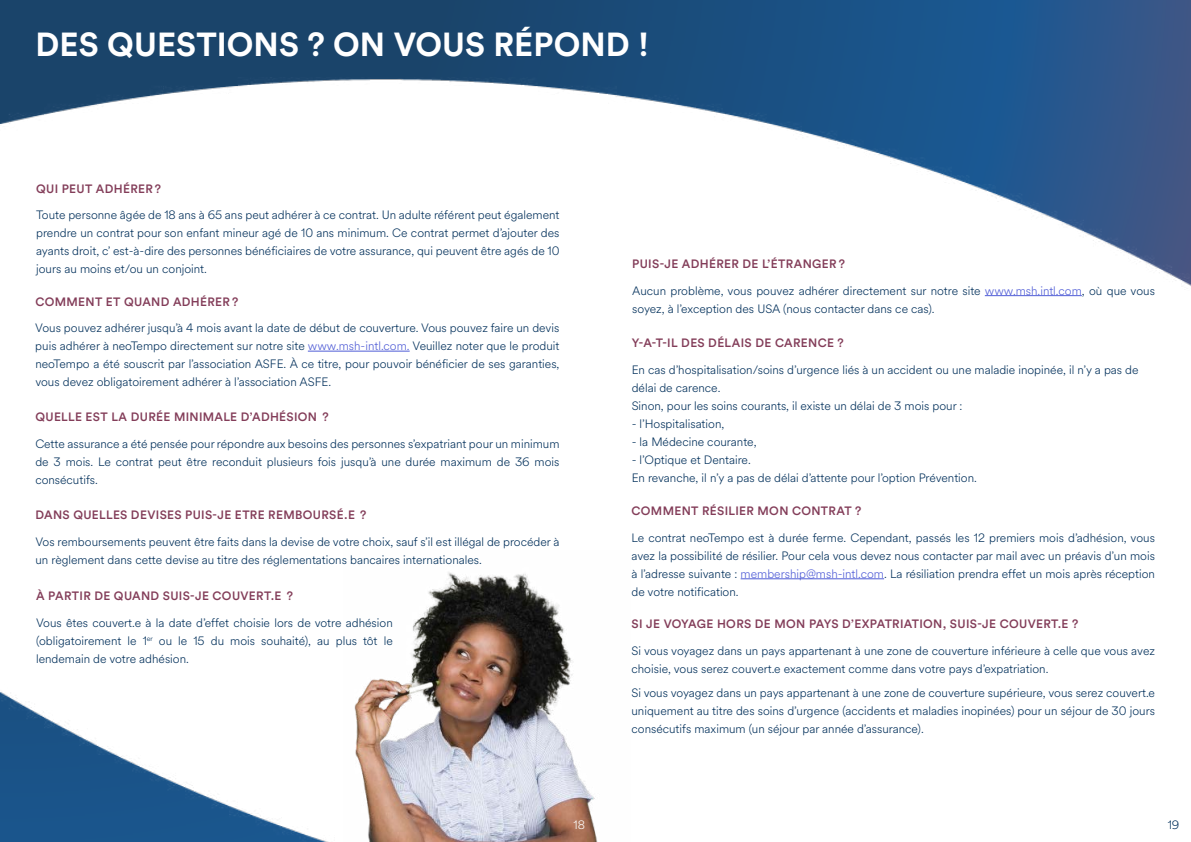
<style>
.page{position:relative;width:1191px;height:842px;background:#fff}
.page>*{position:absolute;margin:0;border:0;box-sizing:border-box;transform-origin:0 0}
.t1{font:700 33px "Circular Std";letter-spacing:.005em;color:#fff}
.t2{font:300 12px/18px "Circular Spotify Text";color:#002f5a;text-align:justify}
.t3{font:500 12px "Circular Std";letter-spacing:.025em;color:#833d59}
.t4{font:300 12px "Circular Spotify Text";color:#fff}
.s1{color:#4f5cd6}
</style>
<div class="page">
<img style="left:0;top:0;width:1191px;height:842px">
<hr style="left:308px;top:351px;width:102px;height:1px;background:#4f5cd6">
<hr style="left:740px;top:578px;width:144px;height:1px;background:#4f5cd6">
<hr style="left:984px;top:295px;width:97px;height:1px;background:#4f5cd6">
<h1 class="t1" style="left:35px;top:24px;width:615px">DES QUESTIONS ? ON VOUS RÉPOND !</h1>
<p class="t3" style="left:36px;top:181px;width:126px">QUI PEUT ADHÉRER ?</p>
<p class="t2" style="left:36px;top:206px;width:525px">Toute personne âgée de 18 ans à 65 ans peut adhérer à ce contrat. Un adulte référent peut également prendre un contrat pour son enfant mineur agé de 10 ans minimum. Ce contrat permet d’ajouter des ayants droit, c’ est-à-dire des personnes bénéficiaires de votre assurance, qui peuvent être agés de 10 jours au moins et/ou un conjoint.</p>
<p class="t3" style="left:35px;top:294px;width:204px">COMMENT ET QUAND ADHÉRER ?</p>
<p class="t2" style="left:35px;top:319px;width:525px">Vous pouvez adhérer jusqu’à 4 mois avant la date de début de couverture. Vous pouvez faire un devis puis adhérer à neoTempo directement sur notre site <span class="s1">www.msh-intl.com.</span> Veuillez noter que le produit neoTempo a été souscrit par l’association ASFE. À ce titre, pour pouvoir bénéficier de ses garanties, vous devez obligatoirement adhérer à l’association ASFE.</p>
<p class="t3" style="left:35px;top:410px;width:295px">QUELLE EST LA DURÉE MINIMALE D’ADHÉSION ?</p>
<p class="t2" style="left:35px;top:435px;width:526px">Cette assurance a été pensée pour répondre aux besoins des personnes s’expatriant pour un minimum de 3 mois. Le contrat peut être reconduit plusieurs fois jusqu’à une durée maximum de 36 mois consécutifs.</p>
<p class="t3" style="left:36px;top:508px;width:332px">DANS QUELLES DEVISES PUIS-JE ETRE REMBOURSÉ.E ?</p>
<p class="t2" style="left:35px;top:533px;width:525px">Vos remboursements peuvent être faits dans la devise de votre choix, sauf s’il est illégal de procéder à un règlement dans cette devise au titre des réglementations bancaires internationales.</p>
<p class="t3" style="left:36px;top:588px;width:258px">À PARTIR DE QUAND SUIS-JE COUVERT.E ?</p>
<p class="t2" style="left:36px;top:614px;width:358px">Vous êtes couvert.e à la date d’effet choisie lors de votre adhésion (obligatoirement le 1<sup>er</sup> ou le 15 du mois souhaité), au plus tôt le lendemain de votre adhésion.</p>
<p class="t4" style="left:573px;top:817px;width:13px">18</p>
<p class="t3" style="left:632px;top:256px;width:214px">PUIS-JE ADHÉRER DE L’ÉTRANGER ?</p>
<p class="t2" style="left:632px;top:282px;width:524px">Aucun problème, vous pouvez adhérer directement sur notre site <span class="s1">www.msh.intl.com</span>, où que vous soyez, à l’exception des USA (nous contacter dans ce cas).</p>
<p class="t3" style="left:632px;top:335px;width:214px">Y-A-T-IL DES DÉLAIS DE CARENCE ?</p>
<p class="t2" style="left:631px;top:361px;width:508px;text-align:left">En cas d’hospitalisation/soins d’urgence liés à un accident ou une maladie inopinée, il n’y a pas de délai de carence.<br>Sinon, pour les soins courants, il existe un délai de 3 mois pour :</p>
<p class="t2" style="left:631px;top:415px;width:94px">- l’Hospitalisation,</p>
<p class="t2" style="left:631px;top:433px;width:126px">- la Médecine courante,</p>
<p class="t2" style="left:631px;top:451px;width:347px">- l’Optique et Dentaire.<br>En revanche, il n’y a pas de délai d’attente pour l’option Prévention.</p>
<p class="t3" style="left:631px;top:504px;width:231px">COMMENT RÉSILIER MON CONTRAT ?</p>
<p class="t2" style="left:631px;top:529px;width:525px">Le contrat neoTempo est à durée ferme. Cependant, passés les 12 premiers mois d’adhésion, vous avez la possibilité de résilier. Pour cela vous devez nous contacter par mail avec un préavis d’un mois à l’adresse suivante : <span class="s1">membership@msh-intl.com</span>. La résiliation prendra effet un mois après réception de votre notification.</p>
<p class="t3" style="left:631px;top:617px;width:448px">SI JE VOYAGE HORS DE MON PAYS D’EXPATRIATION, SUIS-JE COUVERT.E ?</p>
<p class="t2" style="left:631px;top:642px;width:525px">Si vous voyagez dans un pays appartenant à une zone de couverture inférieure à celle que vous avez choisie, vous serez couvert.e exactement comme dans votre pays d’expatriation.</p>
<p class="t2" style="left:631px;top:684px;width:525px">Si vous voyagez dans un pays appartenant à une zone de couverture supérieure, vous serez couvert.e uniquement au titre des soins d’urgence (accidents et maladies inopinées) pour un séjour de 30 jours consécutifs maximum (un séjour par année d’assurance).</p>
<p class="t2" style="left:1167px;top:816px;width:13px">19</p>
</div>
